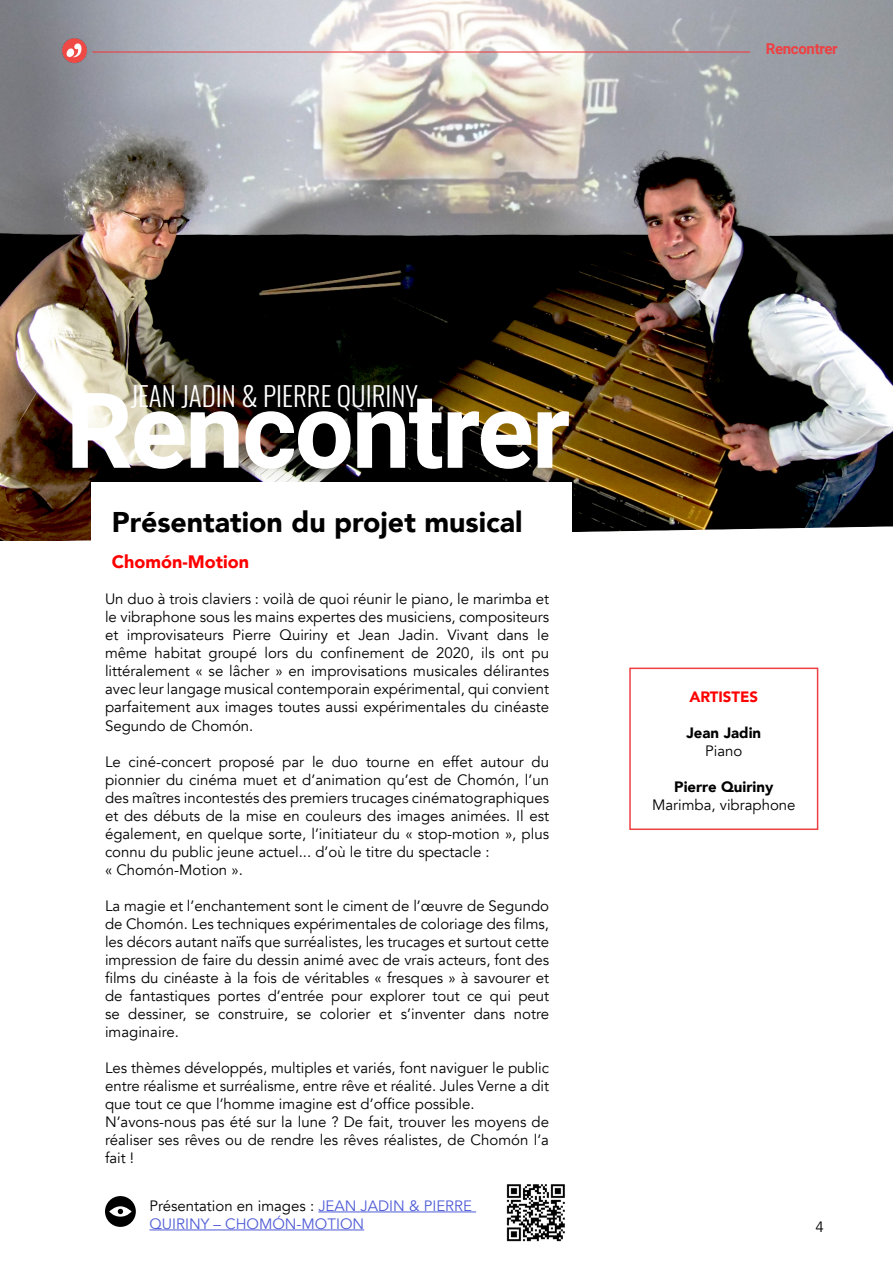
<style>
.page{position:relative;width:893px;height:1263px;background:#fff}
.page>*{position:absolute;margin:0;border:0;box-sizing:border-box;transform-origin:0 0}
.t1{font:700 105px "Roboto";letter-spacing:-.02em;color:#fff}
.t2{font:900 28.5px "Avenir";color:#000}
.t3{font:300 27px "Oswald";color:#fff}
.t4{font:900 18px "Avenir";color:#f00}
.t5{font:15px/18px "Avenir";color:#000;text-align:justify}
.t6{font:15px/18px "Avenir";color:#4f5cd6}
.t7{font:900 15px "Avenir";color:#000}
.t8{font:700 15px "Roboto";letter-spacing:-.02em;color:#ee4043}
.t9{font:900 15px "Avenir";color:#f00}
.s1{color:#000}
</style>
<div class="page">
<img style="left:0;top:1px;width:893px;height:540px">
<div style="left:91px;top:482px;width:481px;height:189px;background:#fff"></div>
<hr style="left:318px;top:1211px;width:158px;height:1px;background:#4f5cd6">
<hr style="left:149px;top:1229px;width:215px;height:1px;background:#4f5cd6">
<div style="left:105px;top:1196px;width:31px;height:31px;background:#000;border-radius:50%"></div>
<svg style="left:109px;top:1206px;width:23px;height:10px"></svg>
<svg style="left:118px;top:1209px;width:5px;height:5px"></svg>
<img style="left:506px;top:1184px;width:59px;height:58px">
<div style="left:629px;top:668px;width:189px;height:162px;border:2px solid #ee4043"></div>
<hr style="left:92px;top:51px;width:658px;height:2px;background:#ee4043">
<img style="left:55px;top:31px;width:38px;height:39px">
<p class="t8" style="left:766px;top:38px;width:74px">Rencontrer</p>
<h3 class="t3" style="left:131px;top:372px;width:289px">JEAN JADIN &amp; PIERRE QUIRINY</h3>
<h1 class="t1" style="left:66px;top:357px;width:506px">Rencontrer</h1>
<h2 class="t2" style="left:112px;top:497px;width:412px">Présentation du projet musical</h2>
<p class="t4" style="left:112px;top:547px;width:139px">Chomón-Motion</p>
<p class="t5" style="left:105px;top:591px;width:446px">Un duo à trois claviers : voilà de quoi réunir le piano, le marimba et le vibraphone sous les mains expertes des musiciens, compositeurs et improvisateurs Pierre Quiriny et Jean Jadin. Vivant dans le même habitat groupé lors du confinement de 2020, ils ont pu littéralement « se lâcher » en improvisations musicales délirantes avec leur langage musical contemporain expérimental, qui convient parfaitement aux images toutes aussi expérimentales du cinéaste Segundo de Chomón.</p>
<p class="t5" style="left:105px;top:753px;width:446px;text-align:left">Le ciné-concert proposé par le duo tourne en effet autour du pionnier du cinéma muet et d’animation qu’est de Chomón, l’un des maîtres incontestés des premiers trucages cinématographiques et des débuts de la mise en couleurs des images animées. Il est également, en quelque sorte, l’initiateur du « stop-motion », plus connu du public jeune actuel... d’où le titre du spectacle :<br>« Chomón-Motion ».</p>
<p class="t5" style="left:105px;top:897px;width:446px">La magie et l’enchantement sont le ciment de l’œuvre de Segundo de Chomón. Les techniques expérimentales de coloriage des films, les décors autant naïfs que surréalistes, les trucages et surtout cette impression de faire du dessin animé avec de vrais acteurs, font des films du cinéaste à la fois de véritables « fresques » à savourer et de fantastiques portes d’entrée pour explorer tout ce qui peut se dessiner, se construire, se colorier et s’inventer dans notre imaginaire.</p>
<p class="t5" style="left:105px;top:1059px;width:446px;text-align:left">Les thèmes développés, multiples et variés, font naviguer le public entre réalisme et surréalisme, entre rêve et réalité. Jules Verne a dit que tout ce que l’homme imagine est d’office possible.<br>N’avons-nous pas été sur la lune ? De fait, trouver les moyens de réaliser ses rêves ou de rendre les rêves réalistes, de Chomón l’a fait !</p>
<p class="t6" style="left:149px;top:1197px;width:324px"><span class="s1">Présentation en images :</span> JEAN JADIN &amp; PIERRE<br>QUIRINY – CHOMÓN-MOTION</p>
<p class="t9" style="left:689px;top:684px;width:70px">ARTISTES</p>
<p class="t7" style="left:686px;top:720px;width:76px">Jean Jadin</p>
<p class="t5" style="left:705px;top:742px;width:39px">Piano</p>
<p class="t7" style="left:674px;top:774px;width:101px">Pierre Quiriny</p>
<p class="t5" style="left:652px;top:796px;width:145px">Marimba, vibraphone</p>
<p class="t5" style="left:815px;top:1218px;width:10px">4</p>
</div>
